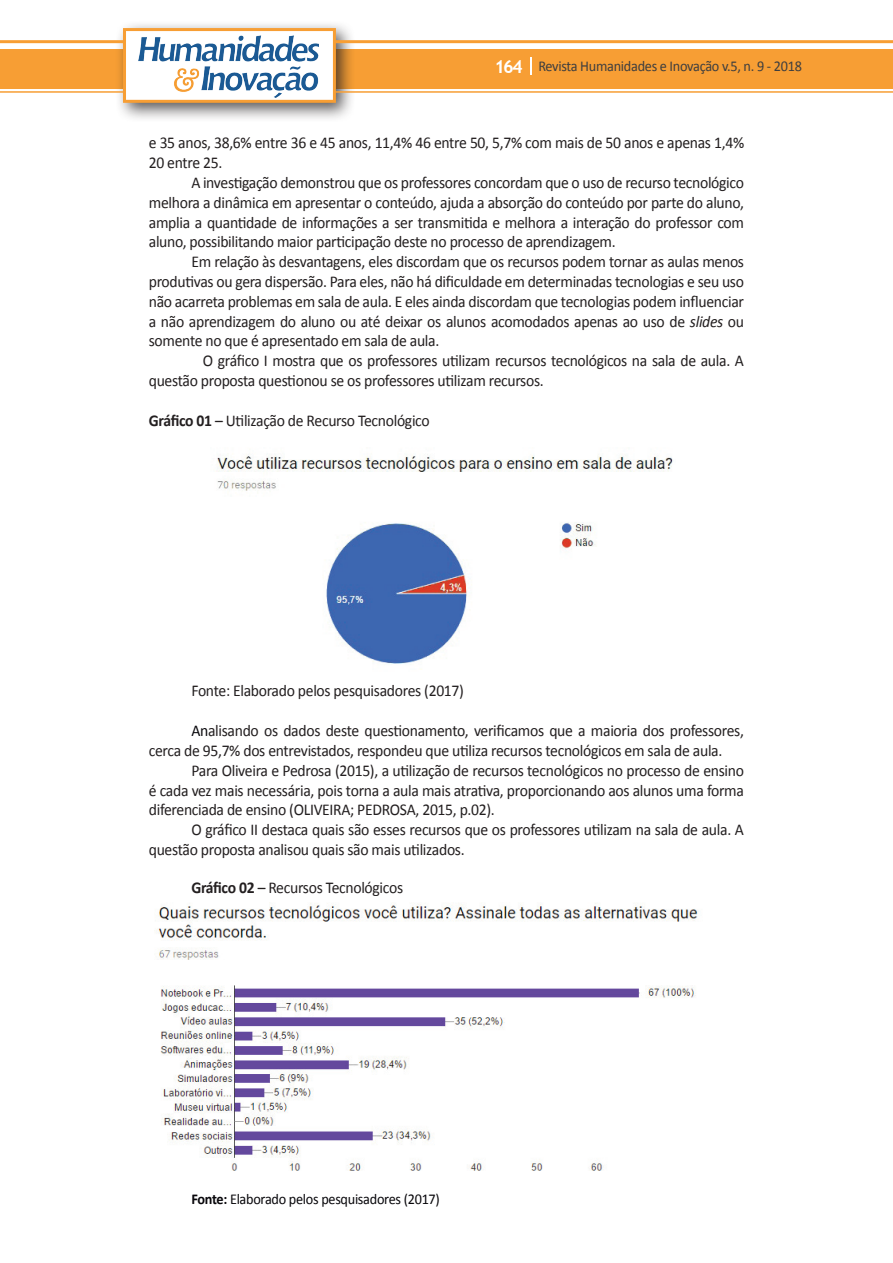
<style>
.page{position:relative;width:893px;height:1263px;background:#fff}
.page>*{position:absolute;margin:0;border:0;box-sizing:border-box;transform-origin:0 0}
.t1{font:16.5px/19.8px "Calibri";letter-spacing:-.02em;color:#231f20;scale:.95 1}
.t2{font:15px "Calibri";letter-spacing:-.02em;color:#3e3e3f;scale:.95 1}
.t3{font:15px "Calibri";letter-spacing:-.02em;color:#08070b;scale:.95 1}
.s1{font-family:"Trebuchet MS";font-weight:700;font-size:18px;color:#fff}
.s2{font-style:italic}
.s3{font-weight:700}
.s4{color:#08070b}
</style>
<div class="page">
<div style="left:441px;top:49px;width:452px;height:39px;background:#f79e34"></div>
<div style="left:333px;top:49px;width:108px;height:39px;background:#f79e34"></div>
<div style="left:0;top:49px;width:124px;height:39px;background:#f79e34"></div>
<svg style="left:530px;top:57px;width:2px;height:18px"></svg>
<div style="left:115px;top:20px;width:241px;height:103px;background:#231f20;opacity:.75"></div>
<div style="left:125px;top:30px;width:209px;height:71px;background:#fff"></div>
<img style="left:138px;top:35px;width:181px;height:62px">
<div style="left:123px;top:28px;width:213px;height:75px;border:3px solid #f79e34"></div>
<hr style="left:0;top:40px;width:124px;height:3px;background:#f79e34">
<hr style="left:0;top:91px;width:124px;height:2px;background:#f79e34">
<hr style="left:333px;top:40px;width:560px;height:3px;background:#f79e34">
<hr style="left:333px;top:91px;width:560px;height:2px;background:#f79e34">
<img style="left:217px;top:454px;width:456px;height:216px">
<img style="left:154px;top:902px;width:545px;height:269px">
<p class="t2" style="left:495px;top:57px;width:325px"><span class="s1">164</span> Revista Humanidades e Inovação v.5, n. 9 - 2018</p>
<p class="t1" style="left:149px;top:133px;width:628px">e 35 anos, 38,6% entre 36 e 45 anos, 11,4% 46 entre 50, 5,7% com mais de 50 anos e apenas 1,4%<br>20 entre 25.</p>
<p class="t1" style="left:149px;top:173px;width:628px;text-align:justify;text-indent:43px">A investigação demonstrou que os professores concordam que o uso de recurso tecnológico melhora a dinâmica em apresentar o conteúdo, ajuda a absorção do conteúdo por parte do aluno, amplia a quantidade de informações a ser transmitida e melhora a interação do professor com aluno, possibilitando maior participação deste no processo de aprendizagem.</p>
<p class="t1" style="left:149px;top:252px;width:628px;text-align:justify;text-indent:43px">Em relação às desvantagens, eles discordam que os recursos podem tornar as aulas menos produtivas ou gera dispersão. Para eles, não há dificuldade em determinadas tecnologias e seu uso não acarreta problemas em sala de aula. E eles ainda discordam que tecnologias podem influenciar a não aprendizagem do aluno ou até deixar os alunos acomodados apenas ao uso de <span class="s2">slides</span> ou somente no que é apresentado em sala de aula.</p>
<p class="t1" style="left:149px;top:351px;width:628px;text-indent:54px">O gráfico I mostra que os professores utilizam recursos tecnológicos na sala de aula. A questão proposta questionou se os professores utilizam recursos.</p>
<p class="t1" style="left:149px;top:410px;width:297px"><span class="s3">Gráfico 01</span> – Utilização de Recurso Tecnológico</p>
<p class="t1" style="left:191px;top:681px;width:288px">Fonte: Elaborado pelos pesquisadores (2017)</p>
<p class="t1" style="left:149px;top:721px;width:628px;text-indent:43px"><span class="s4">An</span>alisando os dados deste questionamento, verificamos que a maioria dos professores, cerca de 95,7% dos entrevistados, respondeu que utiliza recursos tecnológicos em sala de aula.</p>
<p class="t1" style="left:149px;top:760px;width:628px;text-align:justify;text-indent:43px">Para Oliveira e Pedrosa (2015), a utilização de recursos tecnológicos no processo de ensino é cada vez mais necessária, pois torna a aula mais atrativa, proporcionando aos alunos uma forma diferenciada de ensino (OLIVEIRA; PEDROSA, 2015, p.02).</p>
<p class="t1" style="left:149px;top:820px;width:628px;text-indent:43px">O gráfico II destaca quais são esses recursos que os professores utilizam na sala de aula. A questão proposta analisou quais são mais utilizados.</p>
<p class="t1" style="left:191px;top:878px;width:224px"><span class="s3">Gráfico 02</span> – Recursos Tecnológicos</p>
<p class="t3" style="left:191px;top:1189px;width:263px"><span class="s3">Fonte:</span> Elaborado pelos pesquisadores (2017)</p>
</div>
